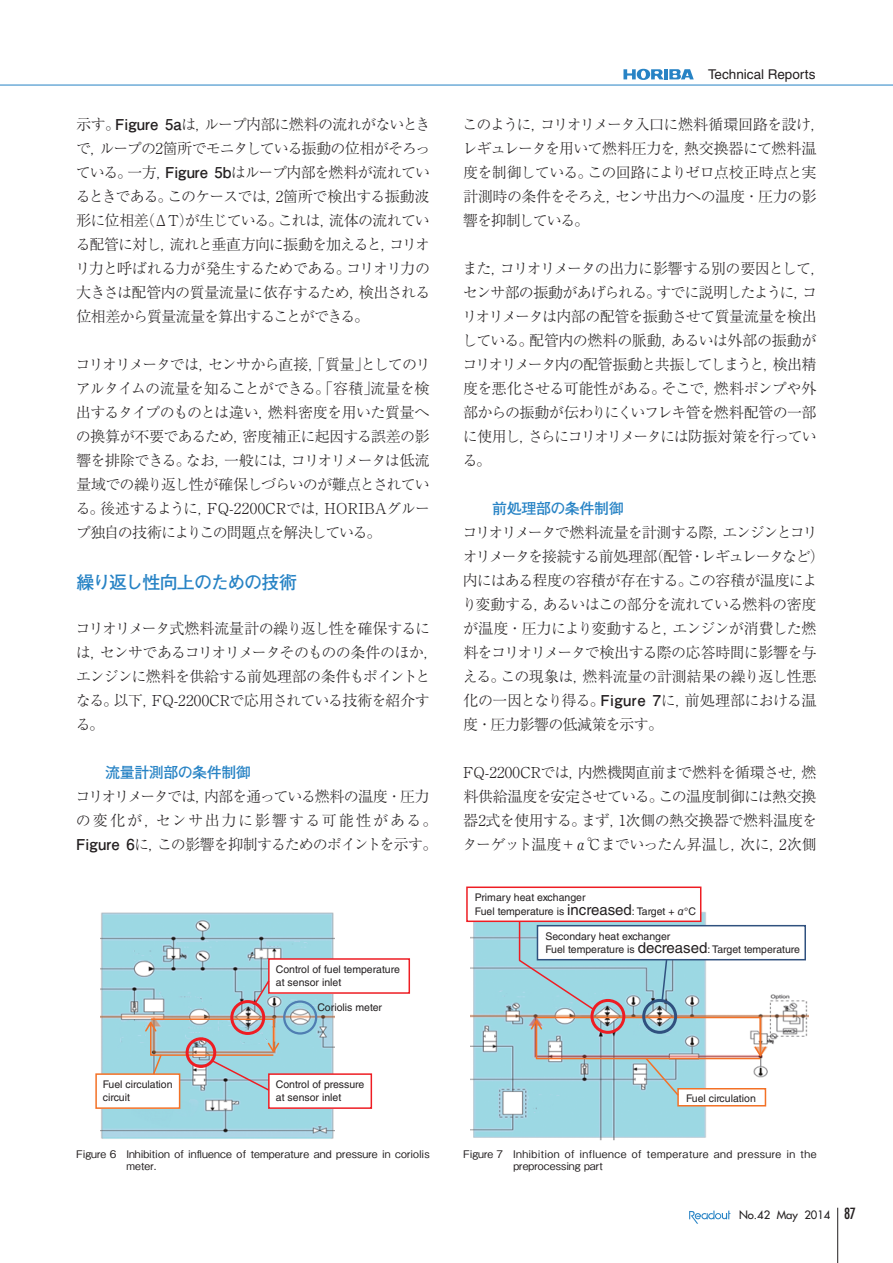
<style>
.page{position:relative;width:893px;height:1263px;background:#fff}
.page>*{position:absolute;margin:0;border:0;box-sizing:border-box;transform-origin:0 0}
.t1{font:700 18px "Futo Go B101 Pro";letter-spacing:-.06em;color:#2783c5}
.t2{font:300 15px/24px "Ryumin Pro";letter-spacing:-.05em;color:#231f20}
.t3{font:700 15px "Futo Go B101 Pro";letter-spacing:-.03em;color:#2783c5}
.t4{font:13.5px "Helvetica LT Std";color:#231f20}
.t5{font:11.25px "Futura";color:#231f20}
.t6{font:10.5px/13.5px "Helvetica LT Std";color:#231f20}
.t7{font:500 10.5px/12.3px "Gothic BBB Pro";letter-spacing:.035em;color:#231f20}
.t8{font:500 10.5px/12.3px "Gothic BBB Pro";letter-spacing:.015em;color:#231f20}
.s1{font-family:"Futo Go B101 Pro";font-weight:700}
.s2{font-size:15px}
.s3{font-family:"Gothic BBB Pro";font-weight:500}
.s4{font-stretch:condensed;font-size:15px}
</style>
<div class="page">
<hr style="left:0;top:85px;width:893px;height:1px;background:#2783c5">
<svg style="left:623px;top:69px;width:71px;height:11px"></svg>
<hr style="left:837px;top:1208px;width:1px;height:55px;background:#231f20">
<svg style="left:689px;top:1210px;width:41px;height:14px"></svg>
<img style="left:100px;top:912px;width:234px;height:227px">
<div style="left:269px;top:959px;width:140px;height:34px;background:#fff"></div>
<div style="left:268px;top:958px;width:142px;height:36px;border:2px solid #ee1d23"></div>
<div style="left:269px;top:1074px;width:102px;height:34px;background:#fff"></div>
<div style="left:268px;top:1073px;width:104px;height:36px;border:2px solid #ee1d23"></div>
<div style="left:96px;top:1074px;width:84px;height:34px;background:#fff"></div>
<div style="left:95px;top:1073px;width:85px;height:36px;border:2px solid #f37126"></div>
<svg style="left:253px;top:979px;width:18px;height:26px"></svg>
<svg style="left:144px;top:1018px;width:137px;height:74px;background:#b0cacd"></svg>
<div style="left:283px;top:1000px;width:34px;height:34px;border:2px solid #4f7eb2;border-radius:50%"></div>
<div style="left:230px;top:1000px;width:35px;height:35px;border:3px solid #ee1d23;border-radius:50%"></div>
<div style="left:186px;top:1037px;width:30px;height:31px;border:3px solid #ee1d23;border-radius:50%"></div>
<img style="left:471px;top:912px;width:337px;height:229px">
<div style="left:467px;top:887px;width:234px;height:34px;background:#fff"></div>
<div style="left:466px;top:886px;width:235px;height:36px;border:2px solid #ee1d23"></div>
<div style="left:678px;top:1089px;width:87px;height:17px;background:#fff"></div>
<div style="left:677px;top:1088px;width:89px;height:18px;border:2px solid #f37126"></div>
<div style="left:537px;top:926px;width:268px;height:34px;background:#fff"></div>
<div style="left:537px;top:925px;width:269px;height:35px;border:2px solid #30517f"></div>
<svg style="left:518px;top:920px;width:249px;height:177px"></svg>
<div style="left:590px;top:999px;width:35px;height:35px;border:3px solid #ee1d23;border-radius:50%"></div>
<div style="left:642px;top:999px;width:35px;height:35px;border:3px solid #30517f;border-radius:50%"></div>
<p class="t2" style="left:75px;top:111px;width:357px;text-align:justify">示す。<span class="s1">Figure 5a</span>は，ループ内部に燃料の流れがないときで，ループの2箇所でモニタしている振動の位相がそろっている。一方，<span class="s1">Figure 5b</span>はループ内部を燃料が流れているときである。このケースでは，2箇所で検出する振動波形に位相差（ΔT）が生じている。これは，流体の流れている配管に対し，流れと垂直方向に振動を加えると，コリオリ力と呼ばれる力が発生するためである。コリオリ力の大きさは配管内の質量流量に依存するため，検出される位相差から質量流量を算出することができる。</p>
<p class="t2" style="left:76px;top:351px;width:357px;text-align:justify">コリオリメータでは，センサから直接，「質量」としてのリアルタイムの流量を知ることができる。「容積」流量を検出するタイプのものとは違い，燃料密度を用いた質量への換算が不要であるため，密度補正に起因する誤差の影響を排除できる。なお，一般には，コリオリメータは低流量域での繰り返し性が確保しづらいのが難点とされている。後述するように，FQ-2200CRでは，HORIBAグループ独自の技術によりこの問題点を解決している。</p>
<p class="t1" style="left:76px;top:568px;width:222px">繰り返し性向上のための技術</p>
<p class="t2" style="left:76px;top:615px;width:365px">コリオリメータ式燃料流量計の繰り返し性を確保するには，センサであるコリオリメータそのものの条件のほか，エンジンに燃料を供給する前処理部の条件もポイントとなる。以下，FQ-2200CRで応用されている技術を紹介する。</p>
<p class="t3" style="left:105px;top:760px;width:147px">流量計測部の条件制御</p>
<p class="t2" style="left:76px;top:783px;width:364px">コリオリメータでは，内部を通っている燃料の温度・圧力の変化が，センサ出力に影響する可能性がある。<br><span class="s1">Figure 6</span>に，この影響を抑制するためのポイントを示す。</p>
<p class="t6" style="left:276px;top:962px;width:125px">Control of fuel temperature at sensor inlet</p>
<p class="t6" style="left:103px;top:1077px;width:71px">Fuel circulation circuit</p>
<p class="t6" style="left:317px;top:1000px;width:66px">Coriolis meter</p>
<p class="t6" style="left:276px;top:1077px;width:90px">Control of pressure at sensor inlet</p>
<p class="t8" style="left:126px;top:1146px;width:305px;text-indent:-50px">Figure 6 Inhibition of influence of temperature and pressure in coriolis meter.</p>
<p class="t4" style="left:708px;top:67px;width:109px">Technical Reports</p>
<p class="t2" style="left:462px;top:111px;width:365px">このように，コリオリメータ入口に燃料循環回路を設け，レギュレータを用いて燃料圧力を，熱交換器にて燃料温度を制御している。この回路によりゼロ点校正時点と実計測時の条件をそろえ，センサ出力への温度・圧力の影響を抑制している。</p>
<p class="t2" style="left:462px;top:255px;width:365px">また，コリオリメータの出力に影響する別の要因として，センサ部の振動があげられる。すでに説明したように，コリオリメータは内部の配管を振動させて質量流量を検出している。配管内の燃料の脈動，あるいは外部の振動がコリオリメータ内の配管振動と共振してしまうと，検出精度を悪化させる可能性がある。そこで，燃料ポンプや外部からの振動が伝わりにくいフレキ管を燃料配管の一部に使用し，さらにコリオリメータには防振対策を行っている。</p>
<p class="t3" style="left:492px;top:496px;width:133px">前処理部の条件制御</p>
<p class="t2" style="left:462px;top:519px;width:364px">コリオリメータで燃料流量を計測する際，エンジンとコリオリメータを接続する前処理部（配管・レギュレータなど）内にはある程度の容積が存在する。この容積が温度により変動する，あるいはこの部分を流れている燃料の密度が温度・圧力により変動すると，エンジンが消費した燃料をコリオリメータで検出する際の応答時間に影響を与える。この現象は，燃料流量の計測結果の繰り返し性悪化の一因となり得る。<span class="s1">Figure 7</span>に，前処理部における温度・圧力影響の低減策を示す。</p>
<p class="t2" style="left:462px;top:759px;width:356px;text-align:justify">FQ-2200CRでは，内燃機関直前まで燃料を循環させ，燃料供給温度を安定させている。この温度制御には熱交換器2式を使用する。まず，1次側の熱交換器で燃料温度をターゲット温度＋α℃までいったん昇温し，次に，2次側</p>
<p class="t6" style="left:475px;top:891px;width:223px">Primary heat exchanger<br>Fuel temperature is <span class="s2">increased</span>: Target + <span class="s3">α</span>°C</p>
<p class="t6" style="left:545px;top:929px;width:256px">Secondary heat exchanger<br>Fuel temperature is <span class="s2">decreased</span>: Target temperature</p>
<p class="t6" style="left:686px;top:1091px;width:71px">Fuel circulation</p>
<p class="t7" style="left:513px;top:1146px;width:305px;text-indent:-50px">Figure 7 Inhibition of influence of temperature and pressure in the preprocessing part</p>
<p class="t5" style="left:739px;top:1208px;width:119px">No.42 May 2014 <span class="s4">87</span></p>
</div>
